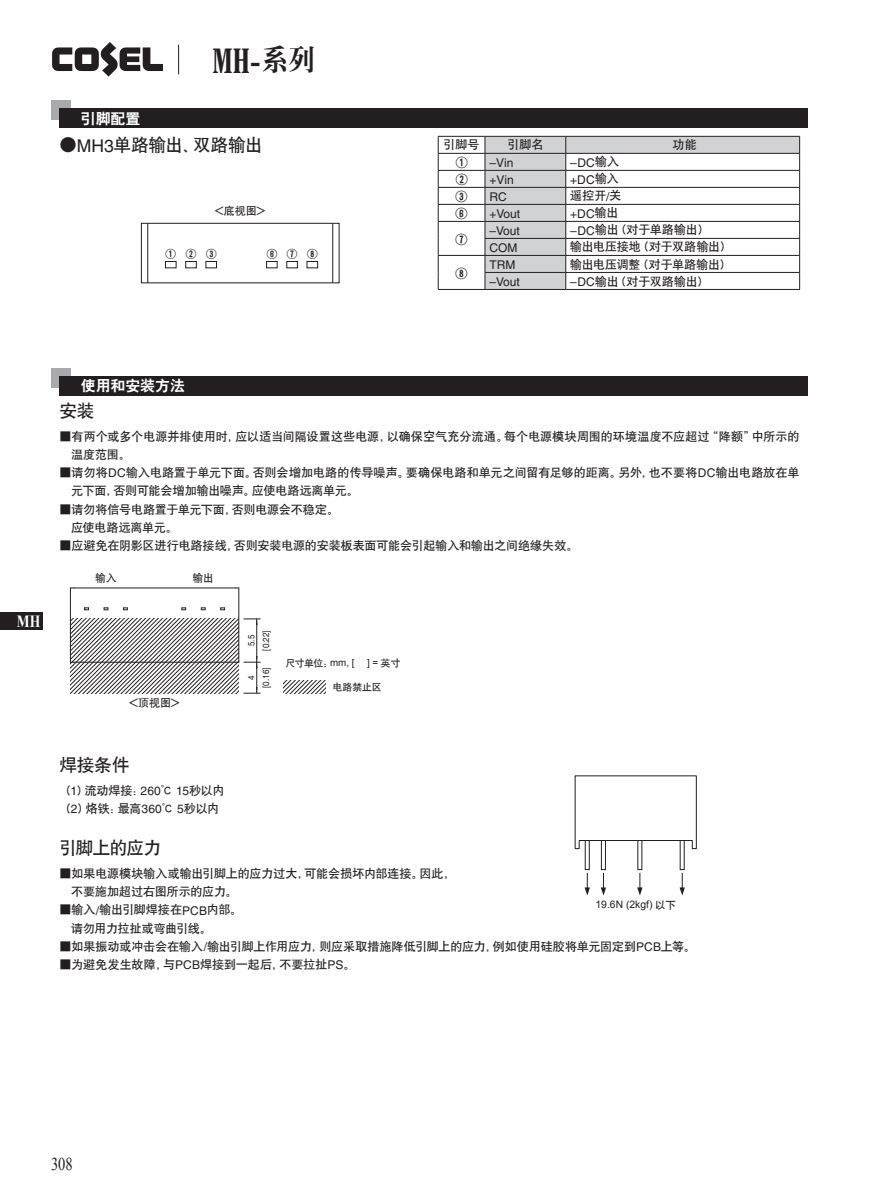
<style>
.page{position:relative;width:893px;height:1191px;background:#fff}
.page>*{position:absolute;margin:0;border:0;box-sizing:border-box;transform-origin:0 0}
.t1{font:700 condensed 34.05px "Century Schoolbook BT";color:#231f20}
.t2{font:18px "Times New Roman";color:#231f20;scale:.8 1}
.t3{font:17.55px "H Yb 1 gj";letter-spacing:-.02em;color:#231f20}
.t4{font:700 16.95px "Times New Roman";color:#fff;scale:.8 1}
.t5{font:14.85px "H Yb 2 gj";color:#fff}
.t6{font:12px/18px "H Yb 1 gj";letter-spacing:-.005em;color:#231f20}
.t7{font:12px "Helvetica";color:#231f20}
.t8{font:12px/18px "H Yb 1 gj";letter-spacing:-.03em;color:#231f20}
.t9{font:12px "H Yb 1 gj";letter-spacing:-.025em;color:#231f20}
.t10{font:12px "COSEL";color:#231f20}
.t11{font:10.95px "H Yb 1 gj";color:#231f20}
.t12{font:10.5px "COSEL";letter-spacing:.94em;color:#231f20}
.t13{font:10.5px "H Yb 1 gj";color:#231f20}
.t14{font:10.35px "Arial";color:#231f20}
.t15{font:9.75px "H Yb 1 gj";letter-spacing:-.02em;color:#231f20}
.t16{font:9.75px "Arial";color:#231f20}
.t17{font:9px/14.7px "Helvetica";color:#231f20;text-align:center;scale:.9 1}
.s1{font-family:"H Ya 4 gj";font-weight:400;font-stretch:normal;font-size:30px}
.s2{font-family:"Helvetica"}
.s3{font-family:"H Yb 1 gj"}
.s4{font-family:"Arial"}
</style>
<div class="page">
<div style="left:0;top:612px;width:43px;height:17px;background:#231f20"></div>
<svg style="left:283px;top:680px;width:43px;height:13px"></svg>
<hr style="left:74px;top:587px;width:161px;height:1px;background:#231f20">
<hr style="left:70px;top:588px;width:1px;height:73px;background:#231f20">
<hr style="left:238px;top:588px;width:1px;height:73px;background:#231f20">
<svg style="left:220px;top:607px;width:5px;height:3px"></svg>
<svg style="left:201px;top:607px;width:5px;height:3px"></svg>
<svg style="left:182px;top:607px;width:4px;height:3px"></svg>
<svg style="left:123px;top:607px;width:5px;height:3px"></svg>
<svg style="left:104px;top:607px;width:5px;height:3px"></svg>
<svg style="left:84px;top:607px;width:5px;height:3px"></svg>
<svg style="left:70px;top:618px;width:190px;height:76px"></svg>
<svg style="left:486px;top:137px;width:313px;height:152px"></svg>
<hr style="left:438px;top:136px;width:47px;height:1px;background:#231f20">
<hr style="left:485px;top:136px;width:81px;height:1px;background:#231f20">
<hr style="left:566px;top:136px;width:234px;height:1px;background:#231f20">
<hr style="left:438px;top:153px;width:47px;height:1px;background:#231f20">
<hr style="left:485px;top:153px;width:81px;height:1px;background:#231f20">
<hr style="left:566px;top:153px;width:234px;height:1px;background:#231f20">
<hr style="left:438px;top:170px;width:47px;height:1px;background:#231f20">
<hr style="left:485px;top:170px;width:81px;height:1px;background:#231f20">
<hr style="left:566px;top:170px;width:234px;height:1px;background:#231f20">
<hr style="left:438px;top:187px;width:47px;height:1px;background:#231f20">
<hr style="left:485px;top:187px;width:81px;height:1px;background:#231f20">
<hr style="left:566px;top:187px;width:234px;height:1px;background:#231f20">
<hr style="left:438px;top:204px;width:47px;height:1px;background:#231f20">
<hr style="left:485px;top:204px;width:81px;height:1px;background:#231f20">
<hr style="left:566px;top:204px;width:234px;height:1px;background:#231f20">
<hr style="left:438px;top:221px;width:47px;height:1px;background:#231f20">
<hr style="left:485px;top:221px;width:81px;height:1px;background:#231f20">
<hr style="left:566px;top:221px;width:234px;height:1px;background:#231f20">
<hr style="left:485px;top:238px;width:81px;height:1px;background:#231f20">
<hr style="left:566px;top:238px;width:234px;height:1px;background:#231f20">
<hr style="left:438px;top:255px;width:47px;height:1px;background:#231f20">
<hr style="left:485px;top:255px;width:81px;height:1px;background:#231f20">
<hr style="left:566px;top:255px;width:234px;height:1px;background:#231f20">
<svg style="left:438px;top:136px;width:1px;height:153px"></svg>
<hr style="left:485px;top:272px;width:81px;height:1px;background:#231f20">
<svg style="left:485px;top:136px;width:1px;height:153px"></svg>
<hr style="left:566px;top:272px;width:234px;height:1px;background:#231f20">
<svg style="left:565px;top:136px;width:1px;height:153px"></svg>
<svg style="left:799px;top:136px;width:1px;height:153px"></svg>
<hr style="left:438px;top:289px;width:47px;height:1px;background:#231f20">
<hr style="left:485px;top:289px;width:81px;height:1px;background:#231f20">
<hr style="left:566px;top:289px;width:234px;height:1px;background:#231f20">
<div style="left:141px;top:223px;width:199px;height:60px;border:1px solid #231f20"></div>
<div style="left:185px;top:261px;width:12px;height:7px;border:1px solid #231f20"></div>
<div style="left:205px;top:261px;width:12px;height:7px;border:1px solid #231f20"></div>
<div style="left:286px;top:261px;width:12px;height:7px;border:1px solid #231f20"></div>
<hr style="left:147px;top:223px;width:1px;height:60px;background:#231f20">
<hr style="left:332px;top:223px;width:1px;height:60px;background:#231f20">
<div style="left:165px;top:261px;width:12px;height:7px;border:1px solid #231f20"></div>
<div style="left:266px;top:261px;width:12px;height:7px;border:1px solid #231f20"></div>
<div style="left:307px;top:261px;width:11px;height:7px;border:1px solid #231f20"></div>
<div style="left:51px;top:368px;width:19px;height:19px;background:#a8a9ad"></div>
<div style="left:60px;top:376px;width:748px;height:19px;background:#231f20"></div>
<svg style="left:52px;top:42px;width:111px;height:35px"></svg>
<svg style="left:178px;top:45px;width:1px;height:29px"></svg>
<div style="left:51px;top:100px;width:19px;height:19px;background:#a8a9ad"></div>
<div style="left:60px;top:108px;width:748px;height:20px;background:#231f20"></div>
<div style="left:585px;top:836px;width:5px;height:34px;border:1px solid #231f20"></div>
<div style="left:601px;top:836px;width:5px;height:34px;border:1px solid #231f20"></div>
<svg style="left:574px;top:775px;width:123px;height:74px"></svg>
<svg style="left:679px;top:873px;width:6px;height:22px"></svg>
<svg style="left:585px;top:873px;width:5px;height:22px"></svg>
<svg style="left:601px;top:873px;width:5px;height:22px"></svg>
<svg style="left:637px;top:873px;width:5px;height:22px"></svg>
<p class="t5" style="left:81px;top:111px;width:61px">引脚配置</p>
<h1 class="t1" style="left:213px;top:40px;width:104px">MH-<span class="s1">系列</span></h1>
<h3 class="t3" style="left:60px;top:136px;width:205px">●<span class="s2">MH3</span>单路输出、双路输出</h3>
<p class="t11" style="left:215px;top:206px;width:53px">&lt;底视图&gt;</p>
<p class="t12" style="left:166px;top:247px;width:52px">123</p>
<p class="t12" style="left:267px;top:247px;width:52px">678</p>
<p class="t6" style="left:444px;top:136px;width:37px">引脚号</p>
<p class="t6" style="left:507px;top:136px;width:37px">引脚名</p>
<p class="t6" style="left:673px;top:136px;width:25px">功能</p>
<p class="t10" style="left:456px;top:155px;width:13px">1</p>
<p class="t7" style="left:489px;top:155px;width:26px">–Vin</p>
<p class="t7" style="left:570px;top:155px;width:50px">–DC<span class="s3">输入</span></p>
<p class="t10" style="left:456px;top:172px;width:13px">2</p>
<p class="t7" style="left:489px;top:172px;width:26px">+Vin</p>
<p class="t7" style="left:570px;top:172px;width:50px">+DC<span class="s3">输入</span></p>
<p class="t10" style="left:456px;top:189px;width:13px">3</p>
<p class="t7" style="left:489px;top:189px;width:19px">RC</p>
<p class="t6" style="left:570px;top:187px;width:53px">遥控开<span class="s2">/</span>关</p>
<p class="t10" style="left:456px;top:206px;width:13px">6</p>
<p class="t7" style="left:489px;top:206px;width:32px">+Vout</p>
<p class="t7" style="left:570px;top:206px;width:50px">+DC<span class="s3">输出</span></p>
<p class="t10" style="left:456px;top:231px;width:13px">7</p>
<p class="t7" style="left:489px;top:223px;width:32px">–Vout</p>
<p class="t9" style="left:570px;top:224px;width:140px"><span class="s2">–DC</span>输出（对于单路输出）</p>
<p class="t7" style="left:489px;top:240px;width:29px">COM</p>
<p class="t6" style="left:570px;top:238px;width:163px">输出电压接地（对于双路输出）</p>
<p class="t10" style="left:456px;top:265px;width:13px">8</p>
<p class="t7" style="left:489px;top:257px;width:27px">TRM</p>
<p class="t6" style="left:570px;top:255px;width:163px">输出电压调整（对于单路输出）</p>
<p class="t7" style="left:489px;top:274px;width:32px">–Vout</p>
<p class="t9" style="left:570px;top:275px;width:140px"><span class="s2">–DC</span>输出（对于双路输出）</p>
<h3 class="t4" style="left:17px;top:609px;width:31px">MH</h3>
<p class="t5" style="left:81px;top:378px;width:106px">使用和安装方法</p>
<h3 class="t3" style="left:60px;top:402px;width:36px">安装</h3>
<p class="t6" style="left:71px;top:427px;width:730px;text-indent:-11px">■有两个或多个电源并排使用时，应以适当间隔设置这些电源，以确保空气充分流通。每个电源模块周围的环境温度不应超过“降额”中所示的温度范围。</p>
<p class="t6" style="left:71px;top:464px;width:730px;text-indent:-11px">■请勿将<span class="s2">DC</span>输入电路置于单元下面。否则会增加电路的传导噪声。要确保电路和单元之间留有足够的距离。另外，也不要将<span class="s2">DC</span>输出电路放在单元下面，否则可能会增加输出噪声。应使电路远离单元。</p>
<p class="t6" style="left:71px;top:500px;width:269px;text-indent:-11px">■请勿将信号电路置于单元下面，否则电源会不稳定。应使电路远离单元。</p>
<p class="t6" style="left:60px;top:536px;width:520px">■应避免在阴影区进行电路接线，否则安装电源的安装板表面可能会引起输入和输出之间绝缘失效。</p>
<p class="t13" style="left:96px;top:573px;width:22px">输入</p>
<p class="t13" style="left:193px;top:573px;width:22px">输出</p>
<p class="t11" style="left:129px;top:697px;width:53px">&lt;顶视图&gt;</p>
<p class="t17" style="left:244px;top:650px;width:24px;rotate:-90deg">5.5 [0.22]</p>
<p class="t17" style="left:259px;top:688px;width:24px;rotate:-90deg">[0.16]</p>
<p class="t17" style="left:244px;top:680px;width:7px;rotate:-90deg">4</p>
<p class="t15" style="left:286px;top:658px;width:71px">尺寸单位：<span class="s4">mm, [</span></p>
<p class="t16" style="left:367px;top:656px;width:35px">] = <span class="s3">英寸</span></p>
<p class="t15" style="left:333px;top:682px;width:50px">电路禁止区</p>
<h3 class="t3" style="left:60px;top:756px;width:71px">焊接条件</h3>
<p class="t6" style="left:60px;top:781px;width:166px">（<span class="s2">1</span>）流动焊接：<span class="s2">260</span>℃ <span class="s2">15</span>秒以内（<span class="s2">2</span>）烙铁：最高<span class="s2">360</span>℃ <span class="s2">5</span>秒以内</p>
<h3 class="t3" style="left:60px;top:839px;width:103px">引脚上的应力</h3>
<p class="t6" style="left:71px;top:864px;width:385px;text-indent:-11px">■如果电源模块输入或输出引脚上的应力过大，可能会损坏内部连接。因此，不要施加超过右图所示的应力。</p>
<p class="t8" style="left:71px;top:900px;width:172px;text-indent:-11px">■输入<span class="s2">/</span>输出引脚焊接在<span class="s2">PCB</span>内部。请勿用力拉扯或弯曲引线。</p>
<p class="t6" style="left:60px;top:937px;width:637px">■如果振动或冲击会在输入<span class="s2">/</span>输出引脚上作用应力，则应采取措施降低引脚上的应力，例如使用硅胶将单元固定到<span class="s2">PCB</span>上等。</p>
<p class="t6" style="left:60px;top:955px;width:297px">■为避免发生故障，与<span class="s2">PCB</span>焊接到一起后，不要拉扯<span class="s2">PS</span>。</p>
<p class="t14" style="left:596px;top:898px;width:82px">19.6N (2kgf) <span class="s3">以下</span></p>
<h2 class="t2" style="left:51px;top:1151px;width:29px">308</h2>
</div>
